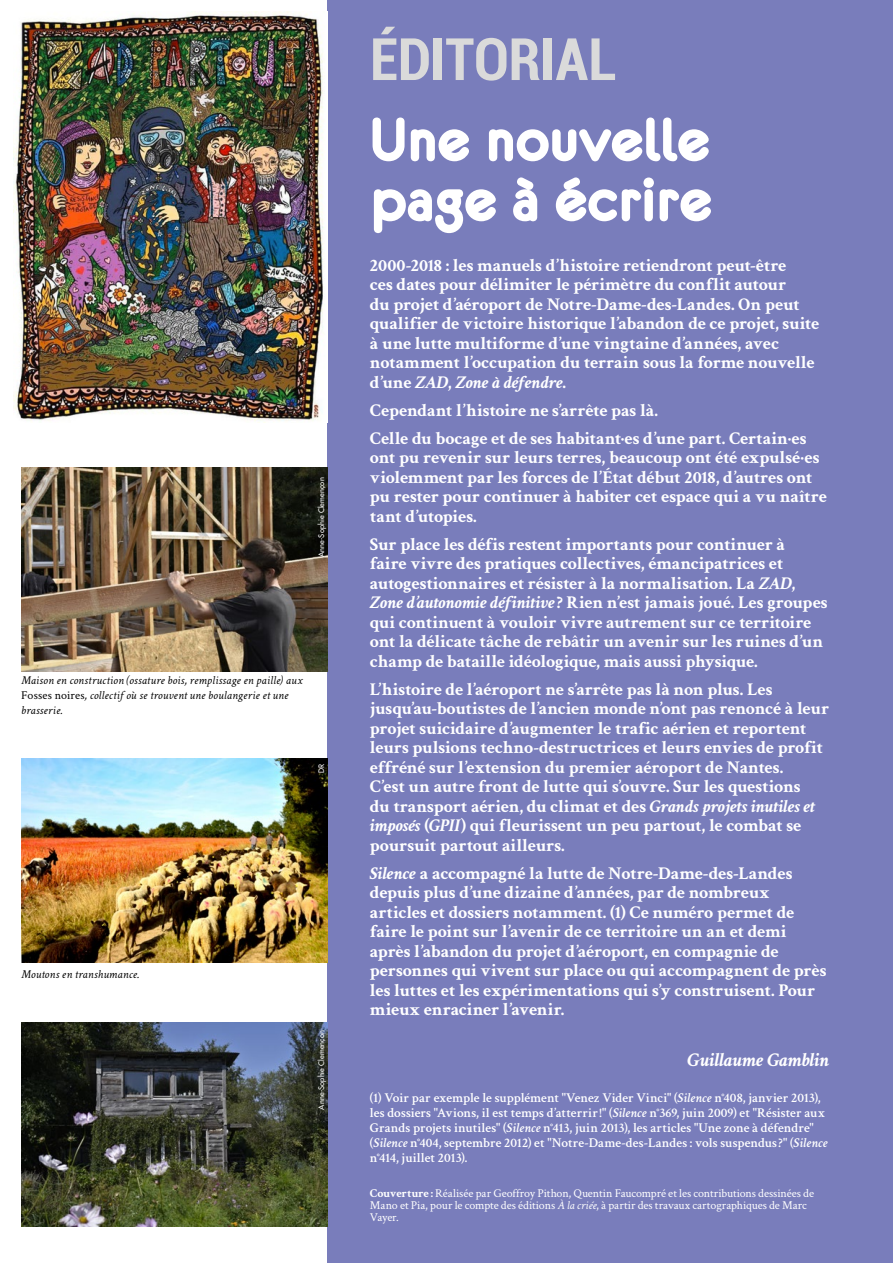
<style>
.page{position:relative;width:893px;height:1263px;background:#fff}
.page>*{position:absolute;margin:0;border:0;box-sizing:border-box;transform-origin:0 0}
.Titre{font:67.5px/60px "Eurofurencebold";letter-spacing:-.01em;color:#fff}
.Sur-titre{font:700 condensed 58.5px "Roboto";letter-spacing:-.01em;color:#dadada}
.Signature{font:italic 700 19.5px "Crimson";color:#fff}
.Texte{font:700 18px/19.5px "Crimson";letter-spacing:-.01em;color:#fff}
.Notes{font:600 13.5px/15px "Crimson";color:#fff}
.Notes-2{font:12px/12px "Crimson";letter-spacing:-.005em;color:#fff}
.Légende_breves{font:italic 12px/15px "Crimson";letter-spacing:.01em;color:#000}
.D_R__blanc{font:7.5px "Futura";letter-spacing:.015em;color:#fff}
.s1{font-style:normal}
.s2{font-style:italic}
.s3{font-weight:700}
</style>
<div class="page">
<div style="left:327px;top:0;width:566px;height:1263px;background:#797dbb"></div>
<img style="left:14px;top:11px;width:311px;height:412px">
<img style="left:21px;top:467px;width:306px;height:204px">
<img style="left:21px;top:758px;width:306px;height:204px">
<img style="left:21px;top:1022px;width:306px;height:205px">
<p class="D_R__blanc" style="left:317px;top:557px;width:81px;rotate:-90deg">Anne-Sophie Clemençon</p>
<p class="Légende_breves" style="left:21px;top:673px;width:283px">Maison en construction (ossature bois, remplissage en paille) aux<br><span class="s1">Fosses noires</span>, collectif où se trouvent une boulangerie et une brasserie.</p>
<p class="D_R__blanc" style="left:317px;top:773px;width:11px;rotate:-90deg">DR</p>
<p class="Légende_breves" style="left:21px;top:966px;width:119px">Moutons en transhumance.</p>
<p class="D_R__blanc" style="left:317px;top:1109px;width:81px;rotate:-90deg">Anne-Sophie Clemençon</p>
<p class="Sur-titre" style="left:370px;top:18px;width:248px">ÉDITORIAL</p>
<p class="Titre" style="left:370px;top:109px;width:344px">Une nouvelle page à écrire</p>
<p class="Texte" style="left:370px;top:255px;width:451px">2000-2018 : les manuels d’histoire retiendront peut-être<br>ces dates pour délimiter le périmètre du conflit autour<br>du projet d’aéroport de Notre-Dame-des-Landes. On peut qualifier de victoire historique l’abandon de ce projet, suite à une lutte multiforme d’une vingtaine d’années, avec notamment l’occupation du terrain sous la forme nouvelle d’une <span class="s2">ZAD</span>, <span class="s2">Zone à défendre</span>.</p>
<p class="Texte" style="left:370px;top:400px;width:290px">Cependant l’histoire ne s’arrête pas là.</p>
<p class="Texte" style="left:370px;top:428px;width:458px">Celle du bocage et de ses habitant·es d’une part. Certain·es ont pu revenir sur leurs terres, beaucoup ont été expulsé·es violemment par les forces de l’État début 2018, d’autres ont pu rester pour continuer à habiter cet espace qui a vu naître tant d’utopies.</p>
<p class="Texte" style="left:370px;top:534px;width:459px">Sur place les défis restent importants pour continuer à<br>faire vivre des pratiques collectives, émancipatrices et autogestionnaires et résister à la normalisation. La <span class="s2">ZAD</span>, <span class="s2">Zone d’autonomie définitive</span> ? Rien n’est jamais joué. Les groupes qui continuent à vouloir vivre autrement sur ce territoire ont la délicate tâche de rebâtir un avenir sur les ruines d’un champ de bataille idéologique, mais aussi physique.</p>
<p class="Texte" style="left:370px;top:679px;width:461px">L’histoire de l’aéroport ne s’arrête pas là non plus. Les jusqu’au-boutistes de l’ancien monde n’ont pas renoncé à leur projet suicidaire d’augmenter le trafic aérien et reportent leurs pulsions techno-destructrices et leurs envies de profit effréné sur l’extension du premier aéroport de Nantes.<br>C’est un autre front de lutte qui s’ouvre. Sur les questions<br>du transport aérien, du climat et des <span class="s2">Grands projets inutiles et imposés</span> (<span class="s2">GPII</span>) qui fleurissent un peu partout, le combat se poursuit partout ailleurs.</p>
<p class="Texte" style="left:370px;top:863px;width:458px"><span class="s2">Silence</span> a accompagné la lutte de Notre-Dame-des-Landes depuis plus d’une dizaine d’années, par de nombreux articles et dossiers notamment. (1) Ce numéro permet de faire le point sur l’avenir de ce territoire un an et demi après l’abandon du projet d’aéroport, en compagnie de personnes qui vivent sur place ou qui accompagnent de près les luttes et les expérimentations qui s’y construisent. Pour mieux enraciner l’avenir.</p>
<p class="Signature" style="left:688px;top:1048px;width:143px">Guillaume Gamblin</p>
<p class="Notes" style="left:370px;top:1089px;width:459px">(1) Voir par exemple le supplément "Venez Vider Vinci" (<span class="s2">Silence</span> n°408, janvier 2013), les dossiers "Avions, il est temps d’atterrir !" (<span class="s2">Silence</span> n°369, juin 2009) et "Résister aux Grands projets inutiles" (<span class="s2">Silence</span> n°413, juin 2013), les articles "Une zone à défendre" (<span class="s2">Silence</span> n°404, septembre 2012) et "Notre-Dame-des-Landes : vols suspendus ?" (<span class="s2">Silence </span>n°414, juillet 2013).</p>
<p class="Notes-2" style="left:370px;top:1187px;width:446px"><span class="s3">Couverture :</span> Réalisée par Geoffroy Pithon, Quentin Faucompré et les contributions dessinées de<br>Mano et Pia, pour le compte des éditions <span class="s2">À la criée</span>, à partir des travaux cartographiques de Marc<br>Vayer.</p>
</div>
